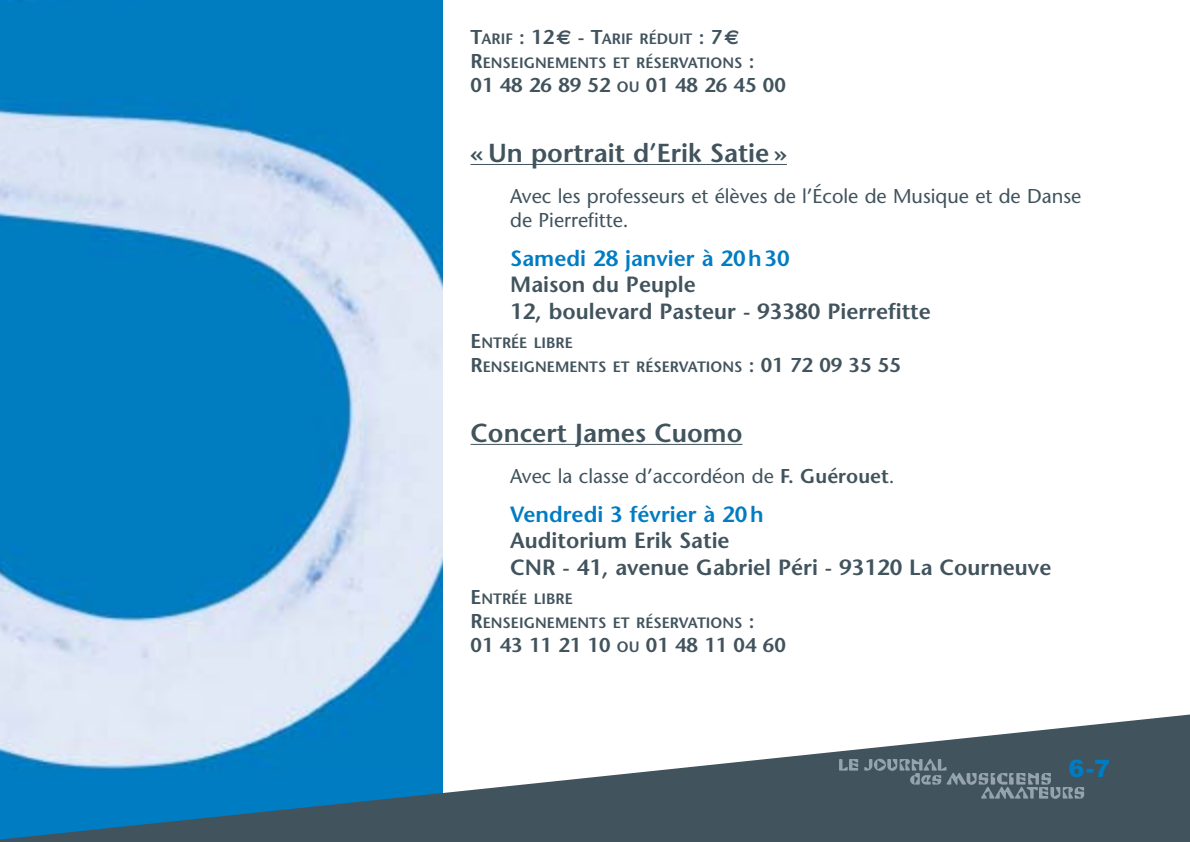
<style>
.page{position:relative;width:1190px;height:842px;background:#fff}
.page>*{position:absolute;margin:0;border:0;box-sizing:border-box;transform-origin:0 0}
.t1{font:600 26px "Stone Sans";color:#41535d}
.t2{font:900 24px "Arial";color:#007cc3}
.t3{font:600 22px/26.4px "Stone Sans";color:#41535d}
.t4{font:600 22px "Stone Sans";color:#007cc3}
.t5{font:20px/24px "Stone Sans";color:#41535d}
.t6{font:600 20px "Stone Sans";color:#41535d}
.t7{font:600 15px/24px "Stone Sans";color:#41535d}
.s1{font-size:20px}
.s2{font-family:"Euro Sans";font-weight:700;font-size:20px}
.s3{font-size:15px}
.s4{font-weight:600}
</style>
<div class="page">
<img style="left:0;top:0;width:442px;height:712px">
<hr style="left:471px;top:164px;width:316px;height:1px;background:#41535d">
<hr style="left:471px;top:444px;width:271px;height:1px;background:#41535d">
<svg style="left:0;top:712px;width:1190px;height:130px"></svg>
<svg style="left:839px;top:759px;width:19px;height:12px"></svg>
<svg style="left:864px;top:759px;width:220px;height:40px;background:#53646e"></svg>
<p class="t7" style="left:471px;top:29px;width:285px"><span class="s1">T</span>ARIF <span class="s1">: 12</span><span class="s2">€</span> <span class="s1">- T</span>ARIF RÉDUIT <span class="s1">: 7</span><span class="s2">€<br></span><span class="s1">R</span>ENSEIGNEMENTS ET RÉSERVATIONS <span class="s1">:</span></p>
<h3 class="t6" style="left:471px;top:78px;width:317px">01 48 26 89 52 <span class="s3">OU</span> 01 48 26 45 00</h3>
<h1 class="t1" style="left:471px;top:143px;width:318px">« Un portrait d’Erik Satie »</h1>
<h3 class="t5" style="left:510px;top:187px;width:573px">Avec les professeurs et élèves de l’École de Musique et de Danse de Pierrefitte.</h3>
<h3 class="t4" style="left:510px;top:250px;width:281px">Samedi 28 janvier à 20h30</h3>
<h3 class="t3" style="left:510px;top:274px;width:422px">Maison du Peuple<br>12, boulevard Pasteur - 93380 Pierrefitte</h3>
<p class="t7" style="left:471px;top:333px;width:432px"><span class="s1">E</span>NTRÉE LIBRE<br><span class="s1">R</span>ENSEIGNEMENTS ET RÉSERVATIONS <span class="s1">: 01 72 09 35 55</span></p>
<h1 class="t1" style="left:471px;top:423px;width:273px">Concert James Cuomo</h1>
<h3 class="t5" style="left:510px;top:466px;width:386px">Avec la classe d’accordéon de <span class="s4">F. Guérouet</span>.</h3>
<h3 class="t4" style="left:510px;top:506px;width:255px">Vendredi 3 février à 20h</h3>
<h3 class="t3" style="left:510px;top:530px;width:543px">Auditorium Erik Satie<br>CNR - 41, avenue Gabriel Péri - 93120 La Courneuve</h3>
<p class="t7" style="left:471px;top:589px;width:285px"><span class="s1">E</span>NTRÉE LIBRE<br><span class="s1">R</span>ENSEIGNEMENTS ET RÉSERVATIONS <span class="s1">:</span></p>
<h3 class="t6" style="left:471px;top:637px;width:317px">01 43 11 21 10 <span class="s3">OU</span> 01 48 11 04 60</h3>
<h2 class="t2" style="left:1069px;top:760px;width:43px">6-7</h2>
</div>
